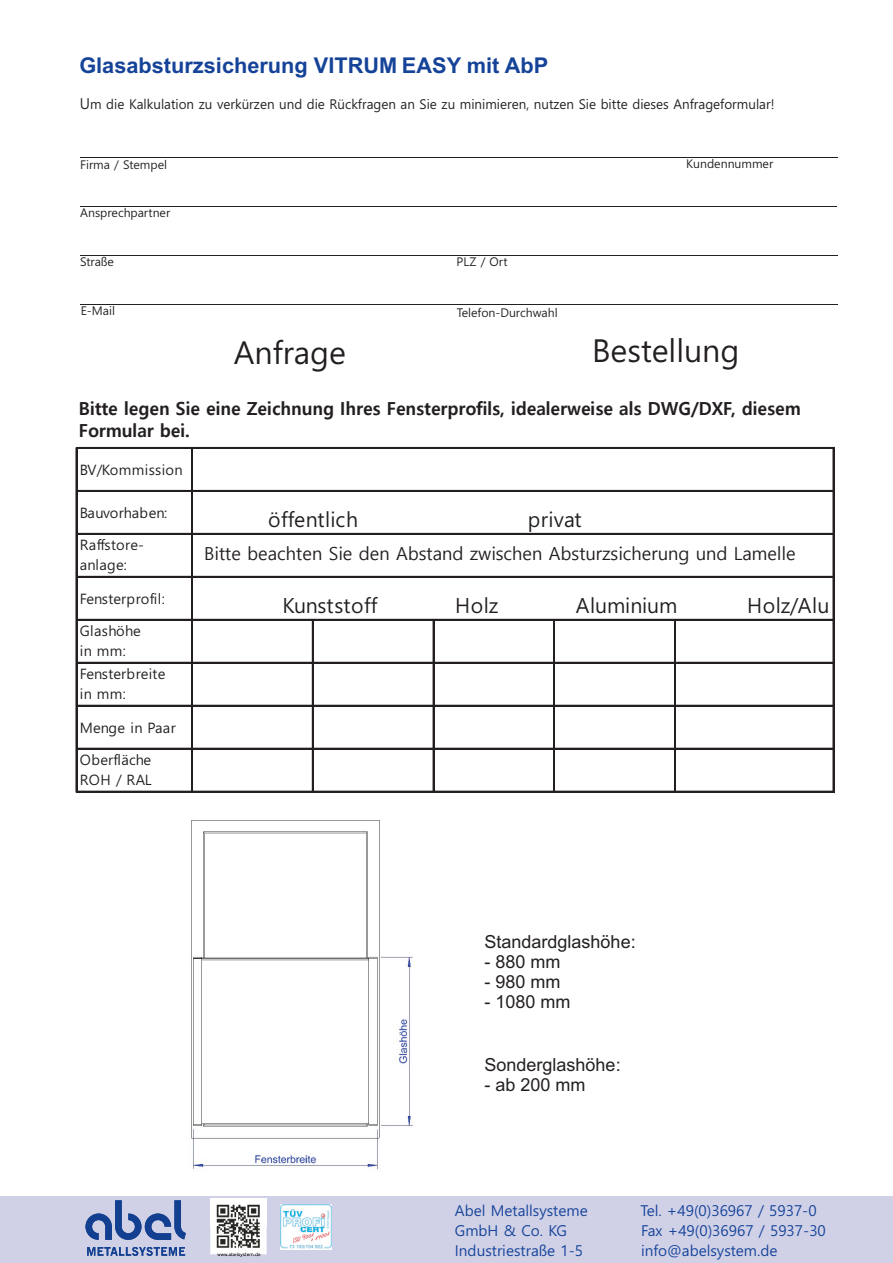
<style>
.page{position:relative;width:893px;height:1263px;background:#fff}
.page>*{position:absolute;margin:0;border:0;box-sizing:border-box;transform-origin:0 0}
.t1{font:31.5px "Malgun Gothic";color:#231f20}
.t2{font:700 21.75px "Arial";color:#154398}
.t3{font:20.85px "Malgun Gothic";color:#231f20}
.t4{font:700 18px/21.6px "Malgun Gothic";color:#231f20}
.t5{font:18px "Malgun Gothic";color:#231f20}
.t6{font:18px "Arial";color:#231f20}
.t7{font:15px "Malgun Gothic";color:#154398}
.t8{font:14.25px/19.5px "Malgun Gothic";letter-spacing:.02em;color:#231f20}
.t9{font:14.25px "Malgun Gothic";color:#231f20}
.t10{font:13.5px "Malgun Gothic";color:#231f20}
.t11{font:12px "Malgun Gothic";color:#231f20}
.s1{font-size:15px}
</style>
<div class="page">
<div style="left:0;top:1196px;width:893px;height:67px;background:#d0d1e7"></div>
<img style="left:210px;top:1198px;width:57px;height:56px">
<img style="left:281px;top:1205px;width:51px;height:44px">
<svg style="left:217px;top:1252px;width:43px;height:5px"></svg>
<img style="left:229px;top:1252px;width:31px;height:2px">
<svg style="left:85px;top:1200px;width:101px;height:40px"></svg>
<svg style="left:87px;top:1247px;width:98px;height:9px"></svg>
<hr style="left:80px;top:157px;width:758px;height:1px;background:#231f20">
<hr style="left:80px;top:206px;width:757px;height:1px;background:#231f20">
<hr style="left:80px;top:255px;width:757px;height:1px;background:#231f20">
<hr style="left:80px;top:304px;width:758px;height:1px;background:#231f20">
<hr style="left:76px;top:447px;width:1px;height:345px;background:#231f20">
<hr style="left:191px;top:449px;width:1px;height:343px;background:#231f20">
<hr style="left:192px;top:449px;width:1px;height:343px;background:#231f20">
<hr style="left:833px;top:449px;width:1px;height:343px;background:#231f20">
<hr style="left:312px;top:621px;width:2px;height:171px;background:#231f20">
<hr style="left:433px;top:621px;width:1px;height:171px;background:#231f20">
<hr style="left:554px;top:621px;width:1px;height:171px;background:#231f20">
<hr style="left:674px;top:621px;width:1px;height:171px;background:#231f20">
<hr style="left:675px;top:621px;width:1px;height:171px;background:#231f20">
<hr style="left:77px;top:447px;width:757px;height:2px;background:#231f20">
<hr style="left:77px;top:490px;width:757px;height:2px;background:#231f20">
<hr style="left:77px;top:533px;width:757px;height:2px;background:#231f20">
<hr style="left:77px;top:576px;width:757px;height:2px;background:#231f20">
<hr style="left:77px;top:619px;width:757px;height:2px;background:#231f20">
<hr style="left:77px;top:662px;width:757px;height:1px;background:#231f20">
<hr style="left:77px;top:705px;width:757px;height:1px;background:#231f20">
<hr style="left:77px;top:748px;width:757px;height:1px;background:#231f20">
<hr style="left:77px;top:791px;width:757px;height:1px;background:#231f20">
<img style="left:191px;top:820px;width:222px;height:350px">
<h2 class="t2" style="left:79px;top:57px;width:470px">Glasabsturzsicherung VITRUM EASY mit AbP</h2>
<p class="t10" style="left:80px;top:98px;width:696px"><span class="s1">U</span>m die Kalkulation zu verkürzen und die Rückfragen an Sie zu minimieren, nutzen Sie bitte dieses Anfrageformular!</p>
<p class="t11" style="left:80px;top:159px;width:88px">Firma / Stempel</p>
<p class="t11" style="left:686px;top:159px;width:89px">Kundennummer</p>
<p class="t11" style="left:80px;top:207px;width:91px">Ansprechpartner</p>
<p class="t11" style="left:80px;top:256px;width:35px">Straße</p>
<p class="t11" style="left:81px;top:305px;width:36px">E-Mail</p>
<p class="t11" style="left:456px;top:256px;width:53px">PLZ / Ort</p>
<p class="t11" style="left:457px;top:307px;width:102px">Telefon-Durchwahl</p>
<h1 class="t1" style="left:234px;top:338px;width:114px">Anfrage</h1>
<h1 class="t1" style="left:592px;top:337px;width:149px">Bestellung</h1>
<p class="t4" style="left:79px;top:398px;width:723px">Bitte legen Sie eine Zeichnung Ihres Fensterprofils, idealerweise als DWG/DXF, diesem<br>Formular bei.</p>
<p class="t8" style="left:80px;top:461px;width:105px">BV/Kommission</p>
<p class="t9" style="left:80px;top:506px;width:89px">Bauvorhaben:</p>
<p class="t8" style="left:80px;top:536px;width:66px">Raffstore&shy;anlage:</p>
<p class="t8" style="left:80px;top:590px;width:86px">Fensterprofil:</p>
<p class="t8" style="left:80px;top:622px;width:62px">Glashöhe in mm:</p>
<p class="t8" style="left:80px;top:665px;width:87px">Fensterbreite in mm:</p>
<p class="t8" style="left:80px;top:718px;width:97px">Menge in Paar</p>
<p class="t8" style="left:80px;top:751px;width:73px">Oberfläche<br>ROH / RAL</p>
<h3 class="t3" style="left:268px;top:510px;width:91px">öffentlich</h3>
<h3 class="t3" style="left:528px;top:510px;width:55px">privat</h3>
<p class="t5" style="left:204px;top:544px;width:593px">Bitte beachten Sie den Abstand zwischen Absturzsicherung und Lamelle</p>
<h3 class="t3" style="left:282px;top:596px;width:96px">Kunststoff</h3>
<h3 class="t3" style="left:455px;top:596px;width:45px">Holz</h3>
<h3 class="t3" style="left:576px;top:596px;width:103px">Aluminium</h3>
<h3 class="t3" style="left:747px;top:596px;width:84px">Holz/Alu</h3>
<p class="t6" style="left:485px;top:935px;width:153px">Standardglashöhe:</p>
<p class="t6" style="left:485px;top:955px;width:78px">- 880 mm</p>
<p class="t6" style="left:485px;top:975px;width:78px">- 980 mm</p>
<p class="t6" style="left:485px;top:995px;width:88px">- 1080 mm</p>
<p class="t6" style="left:485px;top:1058px;width:138px">Sonderglashöhe:</p>
<p class="t6" style="left:485px;top:1078px;width:103px">- ab 200 mm</p>
<p class="t7" style="left:455px;top:1203px;width:134px">Abel Metallsysteme</p>
<p class="t7" style="left:640px;top:1203px;width:178px">Tel. +49(0)36967 / 5937-0</p>
<p class="t7" style="left:455px;top:1223px;width:114px">GmbH &amp; Co. KG</p>
<p class="t7" style="left:641px;top:1223px;width:186px">Fax +49(0)36967 / 5937-30</p>
<p class="t7" style="left:455px;top:1243px;width:130px">Industriestraße 1-5</p>
<p class="t7" style="left:641px;top:1243px;width:138px">info@abelsystem.de</p>
</div>
